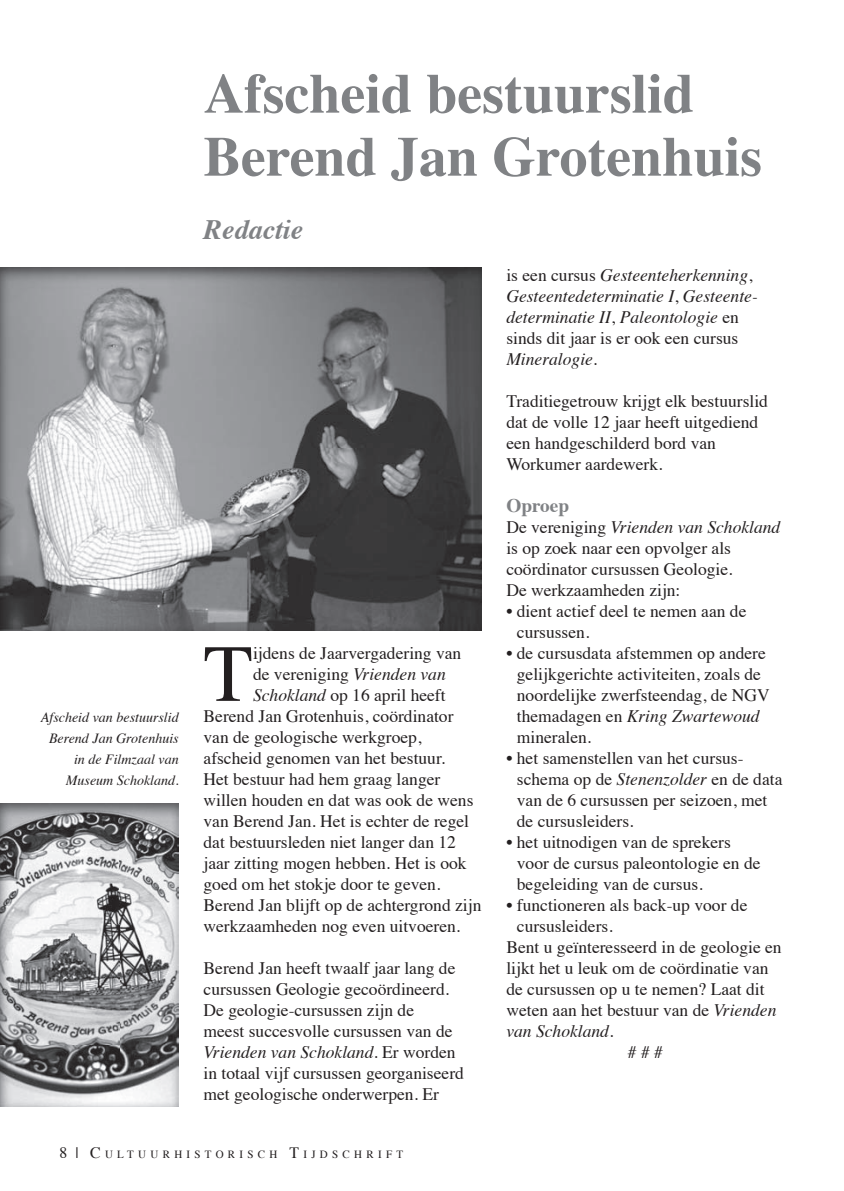
<style>
.page{position:relative;width:844px;height:1191px;background:#fff}
.page>*{position:absolute;margin:0;border:0;box-sizing:border-box;transform-origin:0 0}
.t1{font:81.02px "Times";color:#231f20}
.t2{font:700 56px/63px "Times";color:#808285}
.t3{font:italic 700 28px "Times";color:#808285}
.t4{font:700 19.25px "Times";color:#808285}
.t5{font:17.5px/21px "Times";color:#231f20}
.t6{font:italic 17.5px/21px "Times";color:#231f20}
.t7{font:italic 14px/21px "Times";color:#231f20;text-align:right}
.t8{font:11.03px "Times";letter-spacing:.385em;color:#231f20}
.s1{font-style:italic}
.s2{font-style:normal}
.s3{font-size:15.75px}
</style>
<div class="page">
<img style="left:0;top:268px;width:481px;height:362px">
<img style="left:0;top:803px;width:179px;height:304px">
<p class="t7" style="left:41px;top:706px;width:139px">Afscheid van bestuurslid<br>Berend Jan Grotenhuis in de Filmzaal van<br>Museum Schokland.</p>
<h2 class="t2" style="left:203px;top:56px;width:560px">Afscheid bestuurslid<br>Berend Jan Grotenhuis</h2>
<h3 class="t3" style="left:203px;top:203px;width:101px">Redactie</h3>
<h1 class="t1" style="left:203px;top:598px;width:51px">T</h1>
<p class="t5" style="left:253px;top:641px;width:210px">ijdens de Jaarvergadering van</p>
<p class="t5" style="left:253px;top:662px;width:194px">de vereniging <span class="s1">Vrienden van</span></p>
<p class="t5" style="left:253px;top:683px;width:194px"><span class="s1">Schokland</span> op 16 april heeft</p>
<p class="t5" style="left:203px;top:704px;width:251px">Berend Jan Grotenhuis, coördinator</p>
<p class="t5" style="left:203px;top:725px;width:219px">van de geologische werkgroep,</p>
<p class="t5" style="left:203px;top:746px;width:243px">afscheid genomen van het bestuur.</p>
<p class="t5" style="left:203px;top:767px;width:238px">Het bestuur had hem graag langer</p>
<p class="t5" style="left:203px;top:788px;width:271px">willen houden en dat was ook de wens</p>
<p class="t5" style="left:203px;top:809px;width:267px">van Berend Jan. Het is echter de regel</p>
<p class="t5" style="left:203px;top:830px;width:254px">dat bestuursleden niet langer dan 12</p>
<p class="t5" style="left:203px;top:851px;width:264px">jaar zitting mogen hebben. Het is ook</p>
<p class="t5" style="left:203px;top:872px;width:238px">goed om het stokje door te geven.</p>
<p class="t5" style="left:203px;top:893px;width:279px">Berend Jan blijft op de achtergrond zijn</p>
<p class="t5" style="left:203px;top:914px;width:258px">werkzaamheden nog even uitvoeren.</p>
<p class="t5" style="left:203px;top:956px;width:262px">Berend Jan heeft twaalf jaar lang de cursussen Geologie gecoördineerd.<br>De geologie-cursussen zijn de<br>meest succesvolle cursussen van de <span class="s1">Vrienden van Schokland</span>. Er worden in totaal vijf cursussen georganiseerd met geologische onderwerpen. Er</p>
<p class="t6" style="left:506px;top:263px;width:253px"><span class="s2">is een cursus</span> Gesteenteherkenning<span class="s2">,<br></span>Gesteente determinatie I<span class="s2">,</span> Gesteente&shy;determinatie II<span class="s2">,</span> Paleontologie <span class="s2">en sinds dit jaar is er ook een cursus<br></span>Mineralogie<span class="s2">.</span></p>
<p class="t5" style="left:506px;top:389px;width:263px">Traditiegetrouw krijgt elk bestuurslid dat de volle 12 jaar heeft uitgediend een handgeschilderd bord van<br>Workumer aardewerk.</p>
<p class="t4" style="left:506px;top:487px;width:64px">Oproep</p>
<p class="t5" style="left:506px;top:515px;width:275px">De vereniging <span class="s1">Vrienden van Schokland </span>is op zoek naar een opvolger als coördinator cursussen Geologie.<br>De werkzaamheden zijn:</p>
<p class="t5" style="left:516px;top:599px;width:231px;text-indent:-10px">• dient actief deel te nemen aan de cursussen.</p>
<p class="t5" style="left:516px;top:641px;width:254px;text-indent:-10px">• de cursusdata afstemmen op andere gelijkgerichte activiteiten, zoals de noordelijke zwerfsteendag, de NGV themadagen en <span class="s1">Kring Zwartewoud </span>mineralen.</p>
<p class="t5" style="left:516px;top:746px;width:267px;text-indent:-10px">• het samenstellen van het cursus&shy;schema op de <span class="s1">Stenenzolder</span> en de data van de 6 cursussen per seizoen, met de cursusleiders.</p>
<p class="t5" style="left:516px;top:830px;width:245px;text-indent:-10px">• het uitnodigen van de sprekers voor de cursus paleontologie en de begeleiding van de cursus.</p>
<p class="t5" style="left:506px;top:893px;width:242px">• functioneren als back-up voor de</p>
<p class="t5" style="left:516px;top:914px;width:97px">cursusleiders.</p>
<p class="t5" style="left:506px;top:935px;width:277px">Bent u geïnteresseerd in de geologie en</p>
<p class="t5" style="left:506px;top:956px;width:263px">lijkt het u leuk om de coördinatie van</p>
<p class="t5" style="left:506px;top:977px;width:260px">de cursussen op u te nemen? Laat dit</p>
<p class="t5" style="left:506px;top:998px;width:271px">weten aan het bestuur van de <span class="s1">Vrienden</span></p>
<p class="t6" style="left:506px;top:1019px;width:108px">van Schokland.</p>
<p class="t5" style="left:627px;top:1040px;width:36px"># # #</p>
<p class="t8" style="left:60px;top:1144px;width:345px"><span class="s3">8 |</span> <span class="s3">C</span>ULTUURHISTORISCH <span class="s3">T</span>IJDSCHRIFT</p>
</div>
